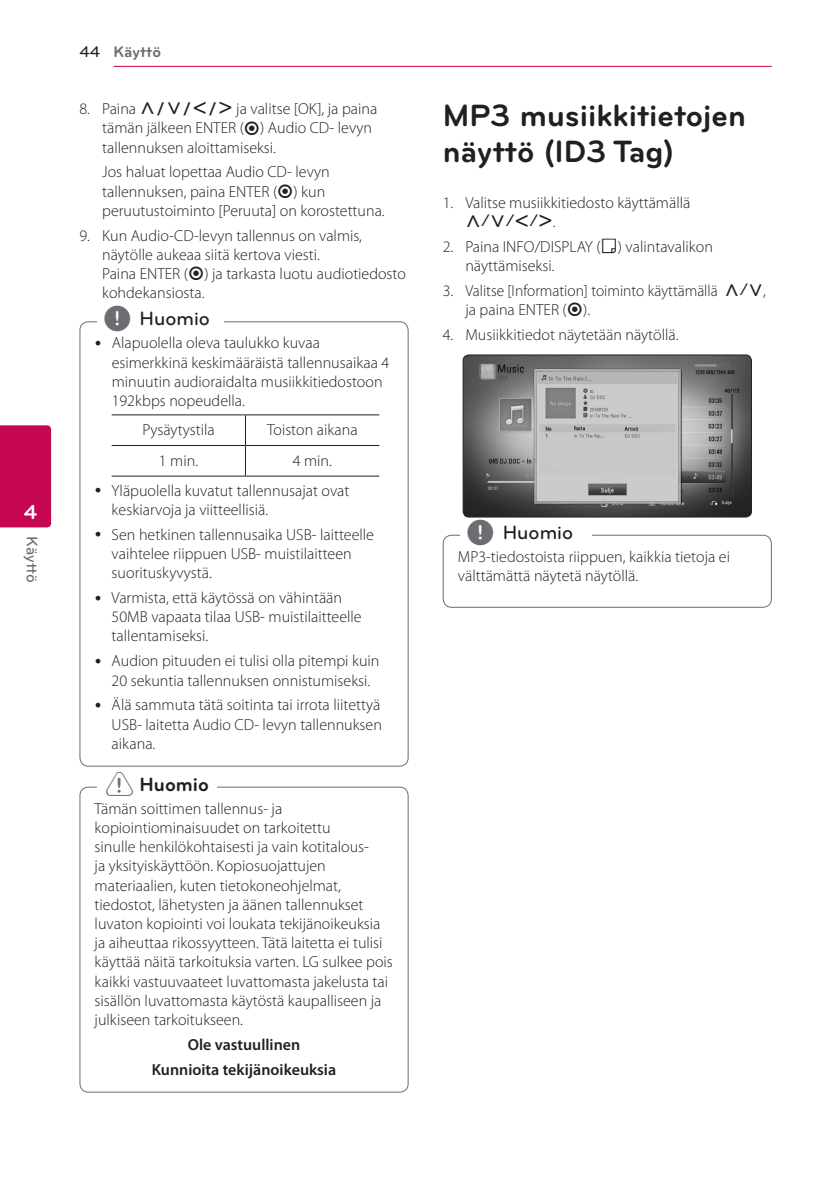
<style>
.page{position:relative;width:840px;height:1191px;background:#fff}
.page>*{position:absolute;margin:0;border:0;box-sizing:border-box;transform-origin:0 0}
.Title_1{font:700 32px/36px "Bryant LG";color:#231f20}
.t1{font:700 21px "Bryant LG";color:#fff}
.t2{font:500 20px "Bryant LG";color:#231f20}
.t3{font:700 20px "Bryant LG";color:#231f20}
.Content_text_Num{font:300 16px/19.2px "Myriad Pro";color:#231f20}
.Contents_Text_Sub_Nu{font:300 16px/19.2px "Myriad Pro";color:#231f20}
.t4{font:600 16px/24.8px "Myriad Pro";color:#231f20;text-align:center}
.t5{font:700 16px "Bryant LG";color:#6c6d70}
.t6{font:500 16px "Bryant LG";color:#6c6d70}
.s1{font-weight:500;color:#231f20}
.s2{font-family:"UPSYS Common";font-weight:400}
.s3{font-family:"UPSYS Common";font-weight:400;font-size:30px;color:#6c6d70}
.s4{font-family:"Sony PS Arrow";font-weight:400}
</style>
<div class="page">
<hr style="left:113px;top:66px;width:658px;height:1px;background:#c50750">
<div style="left:0;top:425px;width:51px;height:102px;background:#c50750"></div>
<hr style="left:112px;top:414px;width:133px;height:1px;background:#231f20">
<hr style="left:245px;top:414px;width:134px;height:1px;background:#231f20">
<hr style="left:245px;top:415px;width:1px;height:30px;background:#231f20">
<hr style="left:112px;top:445px;width:133px;height:1px;background:#231f20">
<hr style="left:245px;top:445px;width:134px;height:1px;background:#231f20">
<svg style="left:245px;top:446px;width:1px;height:29px"></svg>
<hr style="left:112px;top:475px;width:133px;height:1px;background:#231f20">
<hr style="left:245px;top:475px;width:134px;height:1px;background:#231f20">
<div style="left:79px;top:786px;width:329px;height:306px;border:1px solid #6c6d70;border-radius:9px"></div>
<div style="left:97px;top:781px;width:120px;height:20px;background:#fff"></div>
<img style="left:464px;top:355px;width:287px;height:162px">
<div style="left:462px;top:354px;width:289px;height:163px;border:1px solid #231f20;border-radius:6px"></div>
<div style="left:442px;top:535px;width:329px;height:73px;border:1px solid #6c6d70;border-radius:9px"></div>
<div style="left:460px;top:529px;width:131px;height:20px;background:#fff"></div>
<h2 class="t1" style="left:24px;top:499px;width:15px">4</h2>
<p class="t6" style="left:42px;top:536px;width:48px;rotate:90deg">Käyttö</p>
<p class="t5" style="left:79px;top:42px;width:83px"><span class="s1">44</span> Käyttö</p>
<p class="Content_text_Num" style="left:102px;top:99px;width:276px;text-indent:-23px">8. Paina <span class="s2">W/S/A/D</span> ja valitse [OK], ja paina tämän jälkeen ENTER (<span class="s2">b</span>) Audio CD- levyn tallennuksen aloittamiseksi.</p>
<p class="Contents_Text_Sub_Nu" style="left:102px;top:162px;width:284px">Jos haluat lopettaa Audio CD- levyn tallennuksen, paina ENTER (<span class="s2">b</span>) kun peruutustoiminto [Peruuta] on korostettuna.</p>
<p class="Content_text_Num" style="left:102px;top:226px;width:305px;text-indent:-23px">9. Kun Audio-CD-levyn tallennus on valmis, näytölle aukeaa siitä kertova viesti.<br>Paina ENTER (<span class="s2">b</span>) ja tarkasta luotu audiotiedosto kohdekansiosta.</p>
<p class="Content_text_Num" style="left:112px;top:333px;width:279px">Alapuolella oleva taulukko kuvaa esimerkkinä keskimääräistä tallennusaikaa 4 minuutin audioraidalta musiikkitiedostoon 192kbps nopeudella.</p>
<p class="Content_text_Num" style="left:142px;top:420px;width:74px">Pysäytystila</p>
<p class="Content_text_Num" style="left:267px;top:420px;width:92px">Toiston aikana</p>
<p class="Content_text_Num" style="left:159px;top:450px;width:41px">1 min.</p>
<p class="t2" style="left:103px;top:306px;width:108px"><span class="s3">,</span> Huomio</p>
<p class="Content_text_Num" style="left:112px;top:445px;width:239px;line-height:30.2px;text-indent:181px">4 min.<br>Yläpuolella kuvatut tallennusajat ovat</p>
<p class="Content_text_Num" style="left:112px;top:497px;width:264px;line-height:24.8px">keskiarvoja ja viitteellisiä.<br>Sen hetkinen tallennusaika USB- laitteelle</p>
<p class="Content_text_Num" style="left:112px;top:544px;width:241px">vaihtelee riippuen USB- muistilaitteen suorituskyvystä.</p>
<p class="Content_text_Num" style="left:112px;top:588px;width:251px">Varmista, että käytössä on vähintään<br>50MB vapaata tilaa USB- muistilaitteelle tallentamiseksi.</p>
<p class="Content_text_Num" style="left:112px;top:651px;width:269px">Audion pituuden ei tulisi olla pitempi kuin<br>20 sekuntia tallennuksen onnistumiseksi.</p>
<p class="Content_text_Num" style="left:112px;top:695px;width:271px;text-align:justify">Älä sammuta tätä soitinta tai irrota liitettyä USB- laitetta Audio CD- levyn tallennuksen aikana.</p>
<p class="t3" style="left:103px;top:772px;width:107px"><span class="s3">&gt;</span> Huomio</p>
<p class="Content_text_Num" style="left:95px;top:798px;width:299px">Tämän soittimen tallennus- ja kopiointiominaisuudet on tarkoitettu<br>sinulle henkilökohtaisesti ja vain kotitalous-<br>ja yksityiskäyttöön. Kopiosuojattujen materiaalien, kuten tietokoneohjelmat, tiedostot, lähetysten ja äänen tallennukset luvaton kopiointi voi loukata tekijänoikeuksia ja aiheuttaa rikossyytteen. Tätä laitetta ei tulisi käyttää näitä tarkoituksia varten. LG sulkee pois kaikki vastuuvaateet luvattomasta jakelusta tai sisällön luvattomasta käytöstä kaupalliseen ja julkiseen tarkoitukseen.</p>
<p class="t4" style="left:152px;top:1031px;width:186px">Ole vastuullinen<br>Kunnioita tekijänoikeuksia</p>
<p class="Title_1" style="left:442px;top:97px;width:305px">MP3 musiikkitietojen näyttö (ID3 Tag)</p>
<p class="Content_text_Num" style="left:465px;top:192px;width:226px;text-indent:-23px">1. Valitse musiikkitiedosto käyttämällä<br><span class="s2">W</span><span class="s4">/</span><span class="s2">S</span><span class="s4">/</span><span class="s2">A</span><span class="s4">/</span><span class="s2">D</span>.</p>
<p class="Content_text_Num" style="left:465px;top:236px;width:249px;text-indent:-23px">2. Paina INFO/DISPLAY (<span class="s2">m</span>) valintavalikon näyttämiseksi.</p>
<p class="Content_text_Num" style="left:465px;top:281px;width:302px;text-indent:-23px">3. Valitse [Information] toiminto käyttämällä <span class="s2">W</span><span class="s4">/</span><span class="s2">S</span>, ja paina ENTER (<span class="s2">b</span>).</p>
<p class="Content_text_Num" style="left:442px;top:325px;width:237px">4. Musiikkitiedot näytetään näytöllä.</p>
<p class="t2" style="left:466px;top:520px;width:108px"><span class="s3">,</span> Huomio</p>
<p class="Content_text_Num" style="left:457px;top:547px;width:273px">MP3-tiedostoista riippuen, kaikkia tietoja ei välttämättä näytetä näytöllä.</p>
</div>
